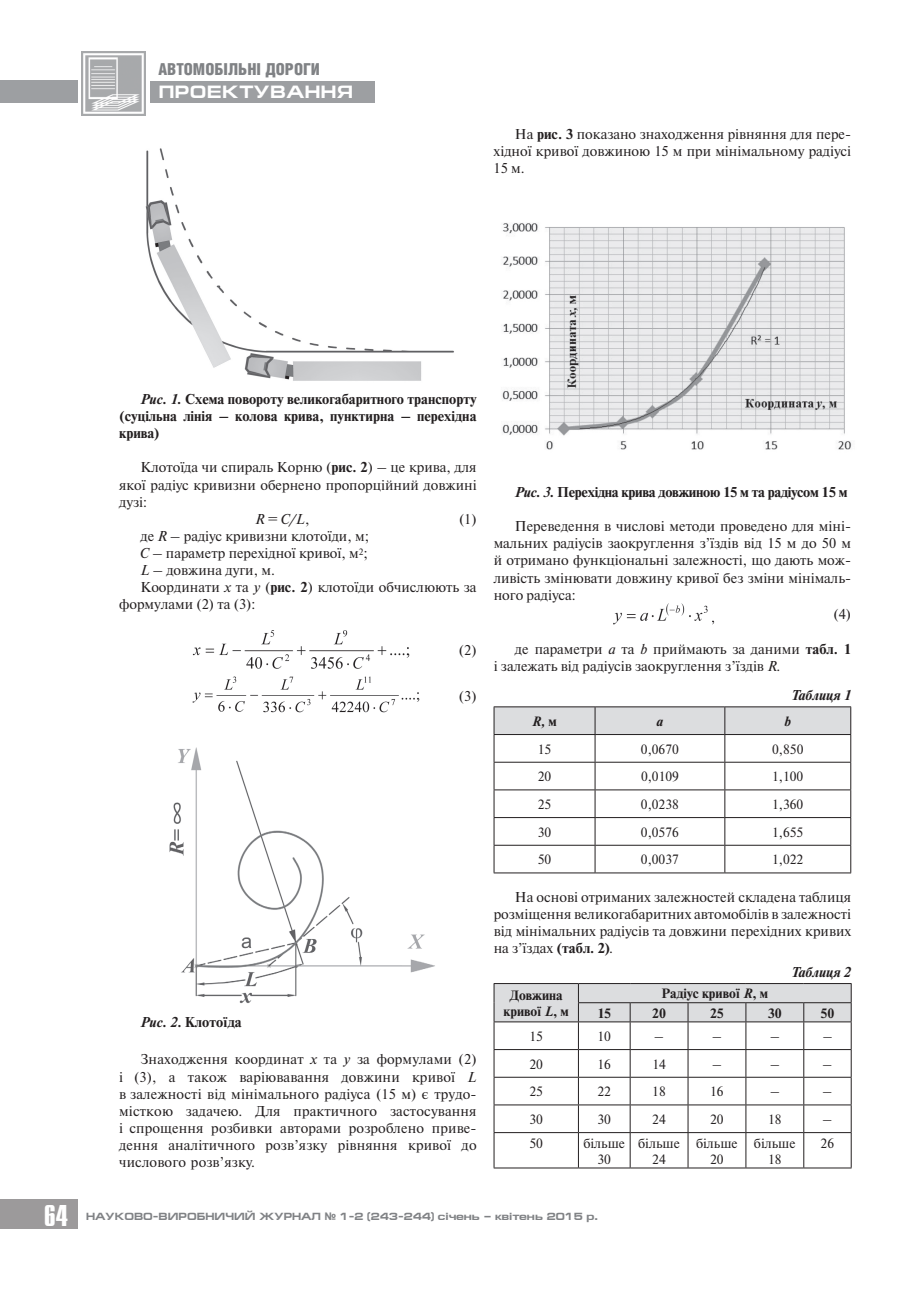
<style>
.page{position:relative;width:915px;height:1302px;background:#fff}
.page>*{position:absolute;margin:0;border:0;box-sizing:border-box;transform-origin:0 0}
.t1{font:700 30px "Compact C";color:#fff}
.t2{font:700 18px "Europe Ext";letter-spacing:.025em;color:#fff}
.t3{font:900 16.5px "Helios Cond";color:#808285}
.t4{font:14.25px/17.1px "Newton C";color:#231f20;text-align:justify}
.t5{font:700 14.25px/17.1px "Newton C";color:#231f20;text-align:justify}
.t6{font:700 14.25px "Newton C";letter-spacing:-.02em;color:#231f20}
.t7{font:italic 700 14.25px "Newton C";color:#231f20}
.t8{font:italic 14.25px "Newton C";color:#231f20}
.t9{font:13.5px/16.2px "Newton C";color:#231f20;text-align:center}
.t10{font:700 13.5px/16.2px "Newton C";color:#231f20;text-align:center}
.t11{font:italic 700 13.5px "Newton C";color:#231f20}
.t12{font:700 10.5px "Europe Ext";color:#808285}
.s1{font-weight:700}
.s2{font-style:italic}
.s3{font-style:normal}
.s4{font-family:"Arial"}
</style>
<div class="page">
<div style="left:0;top:81px;width:77px;height:22px;background:#9d9fa2"></div>
<div style="left:149px;top:81px;width:225px;height:22px;background:#9d9fa2"></div>
<img style="left:81px;top:51px;width:64px;height:64px">
<div style="left:0;top:1198px;width:77px;height:30px;background:#9c9a9b"></div>
<img style="left:145px;top:148px;width:309px;height:233px">
<img style="left:192px;top:630px;width:218px;height:39px">
<img style="left:192px;top:676px;width:228px;height:37px">
<img style="left:169px;top:747px;width:266px;height:257px">
<img style="left:502px;top:223px;width:350px;height:227px">
<img style="left:613px;top:603px;width:102px;height:22px">
<svg style="left:493px;top:706px;width:358px;height:166px"></svg>
<hr style="left:493px;top:872px;width:102px;height:1px;background:#231f20">
<hr style="left:595px;top:872px;width:129px;height:1px;background:#231f20">
<hr style="left:724px;top:872px;width:126px;height:1px;background:#231f20">
<svg style="left:493px;top:983px;width:358px;height:148px"></svg>
<hr style="left:493px;top:1131px;width:85px;height:1px;background:#231f20">
<hr style="left:493px;top:1132px;width:1px;height:35px;background:#231f20">
<hr style="left:578px;top:1131px;width:52px;height:1px;background:#231f20">
<hr style="left:578px;top:1132px;width:1px;height:35px;background:#231f20">
<hr style="left:630px;top:1131px;width:57px;height:1px;background:#231f20">
<hr style="left:629px;top:1132px;width:1px;height:35px;background:#231f20">
<hr style="left:687px;top:1131px;width:58px;height:1px;background:#231f20">
<hr style="left:687px;top:1132px;width:1px;height:35px;background:#231f20">
<hr style="left:745px;top:1131px;width:58px;height:1px;background:#231f20">
<hr style="left:745px;top:1132px;width:1px;height:35px;background:#231f20">
<hr style="left:803px;top:1131px;width:48px;height:1px;background:#231f20">
<hr style="left:803px;top:1132px;width:1px;height:35px;background:#231f20">
<hr style="left:850px;top:1132px;width:1px;height:35px;background:#231f20">
<hr style="left:493px;top:1167px;width:85px;height:1px;background:#231f20">
<hr style="left:578px;top:1167px;width:52px;height:1px;background:#231f20">
<hr style="left:630px;top:1167px;width:57px;height:1px;background:#231f20">
<hr style="left:687px;top:1167px;width:58px;height:1px;background:#231f20">
<hr style="left:745px;top:1167px;width:58px;height:1px;background:#231f20">
<hr style="left:803px;top:1167px;width:48px;height:1px;background:#231f20">
<p class="t3" style="left:158px;top:60px;width:163px">АВТОМОБІЛЬНI ДОРОГИ</p>
<p class="t2" style="left:159px;top:82px;width:195px">ПРОЕКТУВАННЯ</p>
<p class="t4" style="left:493px;top:125px;width:359px;text-indent:21px">На <span class="s1">рис. 3</span> показано знаходження рівняння для пере&shy;хідної кривої довжиною 15 м при мінімальному радіусі 15 м.</p>
<p class="t5" style="left:119px;top:390px;width:359px;text-indent:21px"><span class="s2">Рис. 1.</span> Схема повороту великогабаритного транспорту (суцільна лінія – колова крива, пунктирна – перехідна крива)</p>
<p class="t4" style="left:140px;top:459px;width:337px">Клотоїда чи спираль Корню (<span class="s1">рис. 2</span>) – це крива, для</p>
<p class="t4" style="left:119px;top:476px;width:359px">якої радіус кривизни обернено пропорційний довжині</p>
<p class="t4" style="left:119px;top:493px;width:29px">дузі:</p>
<p class="t8" style="left:255px;top:511px;width:56px">R <span class="s3">=</span> C/L<span class="s3">,</span></p>
<p class="t4" style="left:459px;top:510px;width:19px">(1)</p>
<p class="t4" style="left:140px;top:527px;width:230px">де <span class="s2">R</span> – радіус кривизни клотоїди, м;</p>
<p class="t4" style="left:140px;top:544px;width:229px"><span class="s2">C</span> – параметр перехідної кривої, м<sup>2</sup>;</p>
<p class="t4" style="left:140px;top:561px;width:136px"><span class="s2">L</span> – довжина дуги, м.</p>
<p class="t4" style="left:140px;top:579px;width:337px">Координати <span class="s2">x</span> та <span class="s2">y</span> (<span class="s1">рис. 2</span>) клотоїди обчислюють за</p>
<p class="t4" style="left:119px;top:596px;width:138px">формулами (2) та (3):</p>
<p class="t4" style="left:459px;top:641px;width:19px">(2)</p>
<p class="t4" style="left:459px;top:687px;width:19px">(3)</p>
<p class="t5" style="left:140px;top:1013px;width:103px"><span class="s2">Рис. 2</span>. Клотоїда</p>
<p class="t4" style="left:119px;top:1050px;width:359px;text-indent:21px">Знаходження координат <span class="s2">x</span> та <span class="s2">y</span> за формулами (2) і (3), а також варіювавання довжини кривої <span class="s2">L </span>в залежності від мінімального радіуса (15 м) є трудо&shy;місткою задачею. Для практичного застосування і спрощення розбивки авторами розроблено приве&shy;дення аналітичного розв’язку рівняння кривої до числового розв’язку.</p>
<p class="t6" style="left:514px;top:484px;width:334px"><span class="s2">Рис. 3.</span> Перехідна крива довжиною 15 м та радіусом 15 м</p>
<p class="t4" style="left:493px;top:517px;width:359px;text-indent:21px">Переведення в числові методи проведено для міні&shy;мальних радіусів заокруглення з’їздів від 15 м до 50 м й отримано функціональні залежності, що дають мож&shy;ливість змінювати довжину кривої без зміни мінімаль&shy;ного радіуса:</p>
<p class="t4" style="left:833px;top:606px;width:19px">(4)</p>
<p class="t4" style="left:493px;top:640px;width:359px;text-indent:21px">де параметри <span class="s2">а</span> та <span class="s2">b</span> приймають за даними <span class="s1">табл. 1 </span>і залежать від радіусів заокруглення з’їздів <span class="s2">R.</span></p>
<p class="t7" style="left:791px;top:687px;width:61px">Таблиця 1</p>
<p class="t11" style="left:532px;top:714px;width:26px">R, <span class="s3">м</span></p>
<p class="t11" style="left:656px;top:714px;width:8px">a</p>
<p class="t11" style="left:784px;top:714px;width:8px">b</p>
<p class="t9" style="left:537px;top:741px;width:15px">15</p>
<p class="t9" style="left:640px;top:741px;width:39px">0,0670</p>
<p class="t9" style="left:771px;top:741px;width:33px">0,850</p>
<p class="t9" style="left:537px;top:768px;width:15px">20</p>
<p class="t9" style="left:640px;top:768px;width:39px">0,0109</p>
<p class="t9" style="left:772px;top:768px;width:33px">1,100</p>
<p class="t9" style="left:537px;top:796px;width:15px">25</p>
<p class="t9" style="left:640px;top:796px;width:40px">0,0238</p>
<p class="t9" style="left:772px;top:796px;width:33px">1,360</p>
<p class="t9" style="left:537px;top:824px;width:15px">30</p>
<p class="t9" style="left:640px;top:824px;width:39px">0,0576</p>
<p class="t9" style="left:772px;top:824px;width:33px">1,655</p>
<p class="t9" style="left:537px;top:851px;width:15px">50</p>
<p class="t9" style="left:640px;top:851px;width:39px">0,0037</p>
<p class="t9" style="left:772px;top:851px;width:33px">1,022</p>
<p class="t4" style="left:493px;top:888px;width:359px;text-indent:21px">На основі отриманих залежностей складена таблиця розміщення великогабаритних автомобілів в залежності від мінімальних радіусів та довжини перехідних кривих на з’їздах <span class="s1">(табл. 2)</span>.</p>
<p class="t7" style="left:791px;top:964px;width:61px">Таблиця 2</p>
<p class="t10" style="left:503px;top:986px;width:67px">Довжина кривої <span class="s2">L</span>, м</p>
<p class="t10" style="left:661px;top:985px;width:108px">Радіус кривої <span class="s2">R</span>, м</p>
<p class="t10" style="left:597px;top:1004px;width:15px">15</p>
<p class="t10" style="left:652px;top:1004px;width:15px">20</p>
<p class="t10" style="left:709px;top:1004px;width:15px">25</p>
<p class="t10" style="left:767px;top:1004px;width:15px">30</p>
<p class="t10" style="left:820px;top:1004px;width:15px">50</p>
<p class="t9" style="left:529px;top:1028px;width:15px">15</p>
<p class="t9" style="left:597px;top:1028px;width:15px">10</p>
<p class="t9" style="left:654px;top:1028px;width:11px">–</p>
<p class="t9" style="left:712px;top:1028px;width:11px">–</p>
<p class="t9" style="left:769px;top:1028px;width:11px">–</p>
<p class="t9" style="left:822px;top:1028px;width:11px">–</p>
<p class="t9" style="left:529px;top:1055px;width:15px">20</p>
<p class="t9" style="left:597px;top:1055px;width:15px">16</p>
<p class="t9" style="left:652px;top:1055px;width:15px">14</p>
<p class="t9" style="left:529px;top:1083px;width:15px">25</p>
<p class="t9" style="left:597px;top:1083px;width:15px">22</p>
<p class="t9" style="left:652px;top:1083px;width:15px">18</p>
<p class="t9" style="left:710px;top:1083px;width:15px">16</p>
<p class="t9" style="left:769px;top:1083px;width:11px">–</p>
<p class="t9" style="left:822px;top:1083px;width:11px">–</p>
<p class="t9" style="left:529px;top:1111px;width:15px">30</p>
<p class="t9" style="left:597px;top:1111px;width:15px">30</p>
<p class="t9" style="left:652px;top:1111px;width:15px">24</p>
<p class="t9" style="left:710px;top:1111px;width:15px">20</p>
<p class="t9" style="left:767px;top:1111px;width:15px">18</p>
<p class="t9" style="left:822px;top:1111px;width:11px">–</p>
<p class="t9" style="left:529px;top:1134px;width:15px">50</p>
<p class="t9" style="left:583px;top:1134px;width:43px">більше<br>30</p>
<p class="t9" style="left:638px;top:1134px;width:43px">більше<br>24</p>
<p class="t9" style="left:695px;top:1134px;width:43px">більше<br>20</p>
<p class="t9" style="left:753px;top:1134px;width:43px">більше<br>18</p>
<p class="t9" style="left:820px;top:1134px;width:15px">26</p>
<h1 class="t1" style="left:44px;top:1200px;width:26px">64</h1>
<p class="t12" style="left:86px;top:1210px;width:513px">НАУКОВО-ВИРОБНИЧИЙ ЖУРНАЛ <span class="s4">№</span> 1-2 (243-244) сiчень – квiтень 2015 р.</p>
</div>
